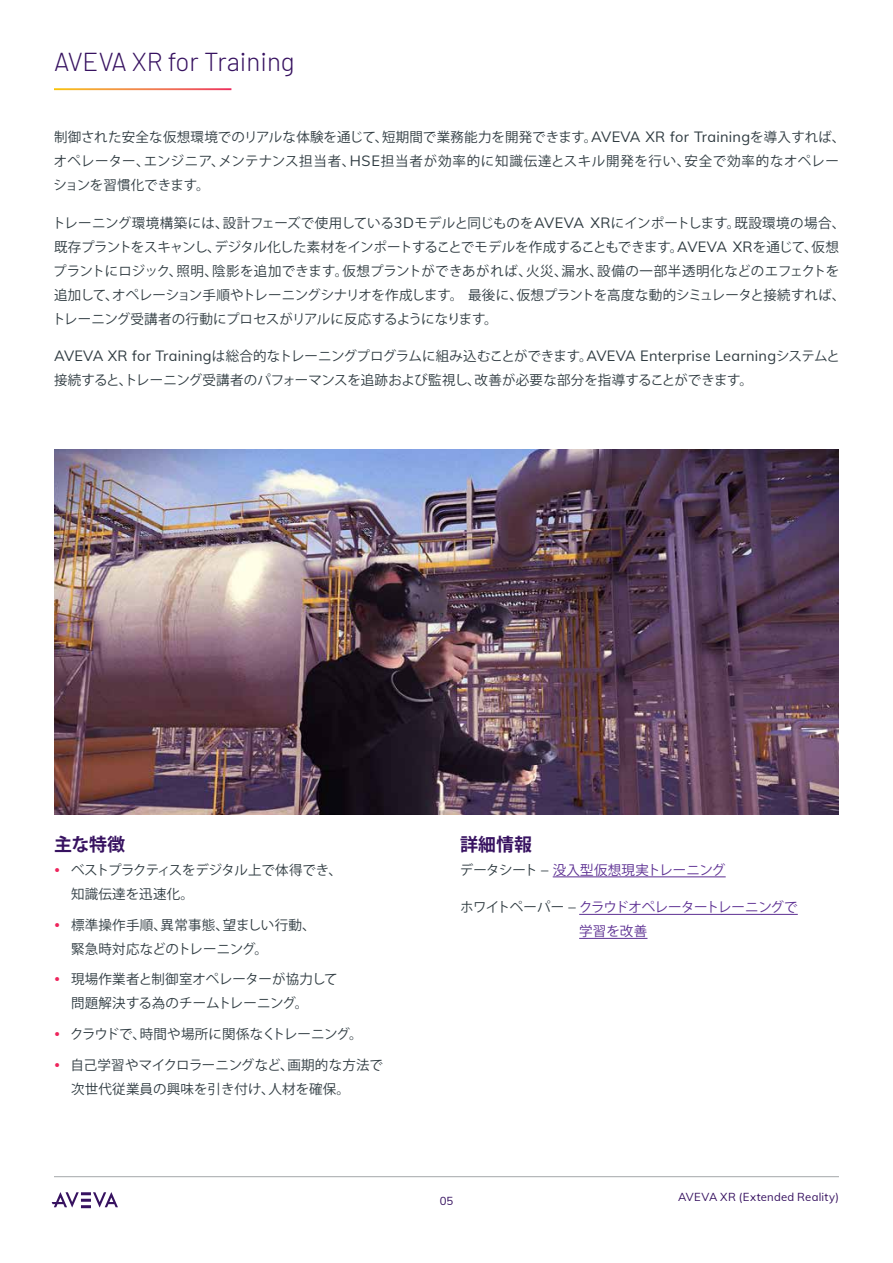
<style>
.page{position:relative;width:893px;height:1263px;background:#fff}
.page>*{position:absolute;margin:0;border:0;box-sizing:border-box;transform-origin:0 0}
.H3_Internal_Pages{font:300 25.95px "Barlow";color:#371260}
.S1_Subheadlines{font:700 18px "Koz Go Pr 6 N";color:#371260}
.Body_Copy{font:14.55px "Muli";letter-spacing:.02em;color:#2f3b41}
.Body_Copy-2{font:13.5px/24px "Koz Go Pr 6 N";color:#2f3b41}
.Body_Copy-3{font:13.5px/24px "Koz Go Pr 6 N";letter-spacing:.02em;color:#2f3b41}
.Body_Copy-4{font:13.5px/24px "Koz Go Pr 6 N";letter-spacing:-.015em;color:#5c2f92}
.Body_Copy-5{font:13.5px "Koz Go Pr 6 N";letter-spacing:.01em;color:#5c2f92}
.t1{font:11.4px "Muli";letter-spacing:.02em;color:#371260}
.s1{font-family:"Muli";font-size:14.55px}
.s2{font-family:"Koz Go Pr 6 N";font-size:13.5px}
.s3{color:#2f3b41}
.s4{font-family:"Muli";font-size:14.55px;color:#2f3b41}
</style>
<div class="page">
<hr style="left:54px;top:1176px;width:785px;height:1px;background:#a3a7a9">
<svg style="left:52px;top:1192px;width:66px;height:16px"></svg>
<hr style="left:553px;top:876px;width:173px;height:1px;background:#5c2f92">
<hr style="left:579px;top:914px;width:219px;height:1px;background:#5c2f92">
<hr style="left:579px;top:938px;width:68px;height:1px;background:#5c2f92">
<img style="left:54px;top:449px;width:785px;height:365px">
<p class="H3_Internal_Pages" style="left:54px;top:43px;width:242px">AVEVA XR for Training</p>
<p class="Body_Copy-3" style="left:54px;top:126px;width:793px">制御された安全な仮想環境でのリアルな体験を通じて、短期間で業務能力を開発できます。<span class="s1">AVEVA XR for Training</span>を導入すれば、オペレーター、エンジニア、メンテナンス担当者、<span class="s1">HSE</span>担当者が効率的に知識伝達とスキル開発を行い、安全で効率的なオペレーションを習慣化できます。</p>
<p class="Body_Copy-2" style="left:52px;top:211px;width:795px">トレーニング環境構築には、設計フェーズで使用している<span class="s1">3D</span>モデルと同じものを<span class="s1">AVEVA XR</span>にインポートします。既設環境の場合、既存プラントをスキャンし、デジタル化した素材をインポートすることでモデルを作成することもできます。<span class="s1">AVEVA XR</span>を通じて、仮想プラントにロジック、照明、陰影を追加できます。仮想プラントができあがれば、火災、漏水、設備の一部半透明化などのエフェクトを追加して、オペレーション手順やトレーニングシナリオを作成します。 最後に、仮想プラントを高度な動的シミュレータと接続すれば、トレーニング受講者の行動にプロセスがリアルに反応するようになります。</p>
<p class="Body_Copy" style="left:54px;top:345px;width:787px">AVEVA XR for Training<span class="s2">は総合的なトレーニングプログラムに組み込むことができます。</span>AVEVA Enterprise Learning<span class="s2">システムと</span></p>
<p class="Body_Copy-2" style="left:54px;top:369px;width:701px">接続すると、トレーニング受講者のパフォーマンスを追跡および監視し、改善が必要な部分を指導することができます。</p>
<p class="S1_Subheadlines" style="left:54px;top:834px;width:73px">主な特徴</p>
<p class="Body_Copy-2" style="left:71px;top:858px;width:272px">ベストプラクティスをデジタル上で体得でき、知識伝達を迅速化。</p>
<p class="Body_Copy-3" style="left:71px;top:913px;width:246px">標準操作手順、異常事態、望ましい行動、緊急時対応などのトレーニング。</p>
<p class="Body_Copy-2" style="left:71px;top:968px;width:268px">現場作業者と制御室オペレーターが協力して問題解決する為のチームトレーニング。</p>
<p class="Body_Copy-2" style="left:70px;top:1022px;width:294px">クラウドで、時間や場所に関係なくトレーニング。</p>
<p class="Body_Copy-2" style="left:71px;top:1053px;width:314px">自己学習やマイクロラーニングなど、画期的な方法で次世代従業員の興味を引き付け、人材を確保。</p>
<p class="S1_Subheadlines" style="left:460px;top:834px;width:73px">詳細情報</p>
<p class="Body_Copy-5" style="left:460px;top:862px;width:267px"><span class="s3">データシート</span> <span class="s4">–</span> 没入型仮想現実トレーニング</p>
<p class="Body_Copy-4" style="left:579px;top:896px;width:220px;text-indent:-119px"><span class="s3">ホワイトペーパー</span> <span class="s4">–</span> クラウドオペレータートレーニングで学習を改善</p>
<p class="t1" style="left:440px;top:1193px;width:15px">05</p>
<p class="t1" style="left:678px;top:1188px;width:162px">AVEVA XR (Extended Reality)</p>
</div>
